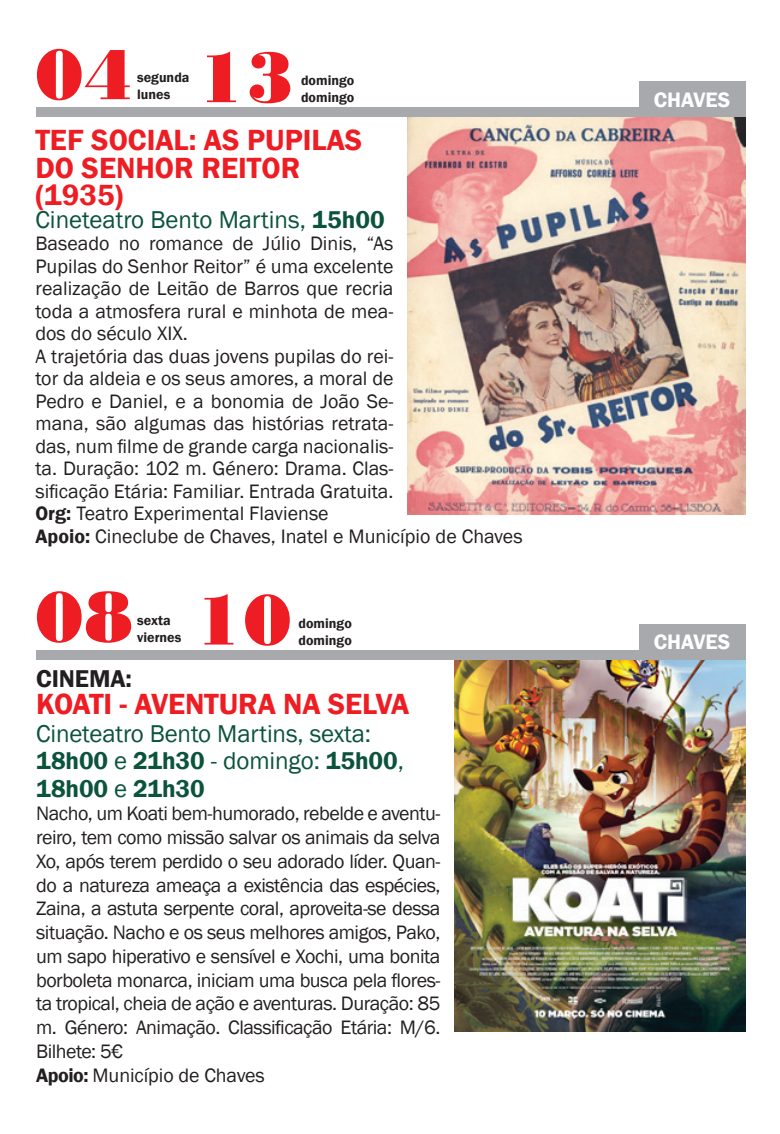
<style>
.page{position:relative;width:780px;height:1134px;background:#fff}
.page>*{position:absolute;margin:0;border:0;box-sizing:border-box;transform-origin:0 0}
.t1{font:75px "Bodoni MT Black";color:#ee1d23}
.t2{font:600 30px/27.5px "Franklin Gothic";color:#ee1d23}
.t3{font:25px/27.5px "Franklin Gothic";letter-spacing:-.005em;color:#0b533c}
.t4{font:600 25px "Franklin Gothic";letter-spacing:-.005em;color:#231f20}
.t5{font:600 21.5px "Franklin Gothic";color:#fff}
.t6{font:20px/22.5px "Franklin Gothic";letter-spacing:-.015em;color:#231f20}
.t7{font:600 14px/16.8px "Franklin Gothic";color:#231f20}
.s1{font-weight:600}
</style>
<div class="page">
<img style="left:407px;top:117px;width:338px;height:397px">
<img style="left:454px;top:659px;width:291px;height:373px">
<div style="left:36px;top:649px;width:709px;height:10px;background:#a8a9ad"></div>
<div style="left:36px;top:107px;width:709px;height:10px;background:#a8a9ad"></div>
<div style="left:639px;top:624px;width:106px;height:35px;background:#a8a9ad"></div>
<div style="left:639px;top:82px;width:106px;height:35px;background:#a8a9ad"></div>
<h1 class="t1" style="left:35px;top:30px;width:100px">04</h1>
<p class="t7" style="left:137px;top:69px;width:54px">segunda lunes</p>
<h1 class="t1" style="left:196px;top:33px;width:100px">13</h1>
<p class="t7" style="left:301px;top:72px;width:55px">domingo domingo</p>
<h2 class="t2" style="left:35px;top:127px;width:328px">TEF SOCIAL: AS PUPILAS<br>DO SENHOR REITOR (1935)</h2>
<p class="t3" style="left:35px;top:206px;width:351px">Cineteatro Bento Martins, <span class="s1">15h00</span></p>
<p class="t6" style="left:35px;top:233px;width:488px">Baseado no romance de Júlio Dinis, “As<br>Pupilas do Senhor Reitor” é uma excelente<br>realização de Leitão de Barros que recria<br>toda a atmosfera rural e minhota de mea-<br>dos do século XIX.<br>A trajetória das duas jovens pupilas do rei-<br>tor da aldeia e os seus amores, a moral de<br>Pedro e Daniel, e a bonomia de João Se-<br>mana, são algumas das histórias retrata-<br>das, num filme de grande carga nacionalis-<br>ta. Duração: 102 m. Género: Drama. Clas-<br>sificação Etária: Familiar. Entrada Gratuita.<br><span class="s1">Org:</span> Teatro Experimental Flaviense<br><span class="s1">Apoio:</span> Cineclube de Chaves, Inatel e Município de Chaves</p>
<h1 class="t1" style="left:35px;top:573px;width:100px">08</h1>
<p class="t7" style="left:137px;top:612px;width:46px">sexta viernes</p>
<h1 class="t1" style="left:194px;top:576px;width:100px">10</h1>
<p class="t7" style="left:298px;top:615px;width:55px">domingo domingo</p>
<p class="t4" style="left:36px;top:663px;width:97px">CINEMA:</p>
<h2 class="t2" style="left:36px;top:691px;width:375px">KOATI - AVENTURA NA SELVA</h2>
<p class="t3" style="left:36px;top:720px;width:369px">Cineteatro Bento Martins, sexta:<br><span class="s1">18h00</span> e <span class="s1">21h30</span> - domingo: <span class="s1">15h00</span>,<br><span class="s1">18h00</span> e <span class="s1">21h30</span></p>
<p class="t6" style="left:36px;top:802px;width:406px;line-height:23.8px">Nacho, um Koati bem-humorado, rebelde e aventu&shy;reiro, tem como missão salvar os animais da selva Xo, após terem perdido o seu adorado líder. Quan&shy;do a natureza ameaça a existência das espécies, Zaina, a astuta serpente coral, aproveita-se dessa situação. Nacho e os seus melhores amigos, Pako, um sapo hiperativo e sensível e Xochi, uma bonita borboleta monarca, iniciam uma busca pela flores&shy;ta tropical, cheia de ação e aventuras. Duração: 85 m. Género: Animação. Classificação Etária: M/6.<br>Bilhete: 5€<br><span class="s1">Apoio:</span> Município de Chaves</p>
<p class="t5" style="left:653px;top:87px;width:78px">CHAVES</p>
<p class="t5" style="left:653px;top:629px;width:78px">CHAVES</p>
</div>
